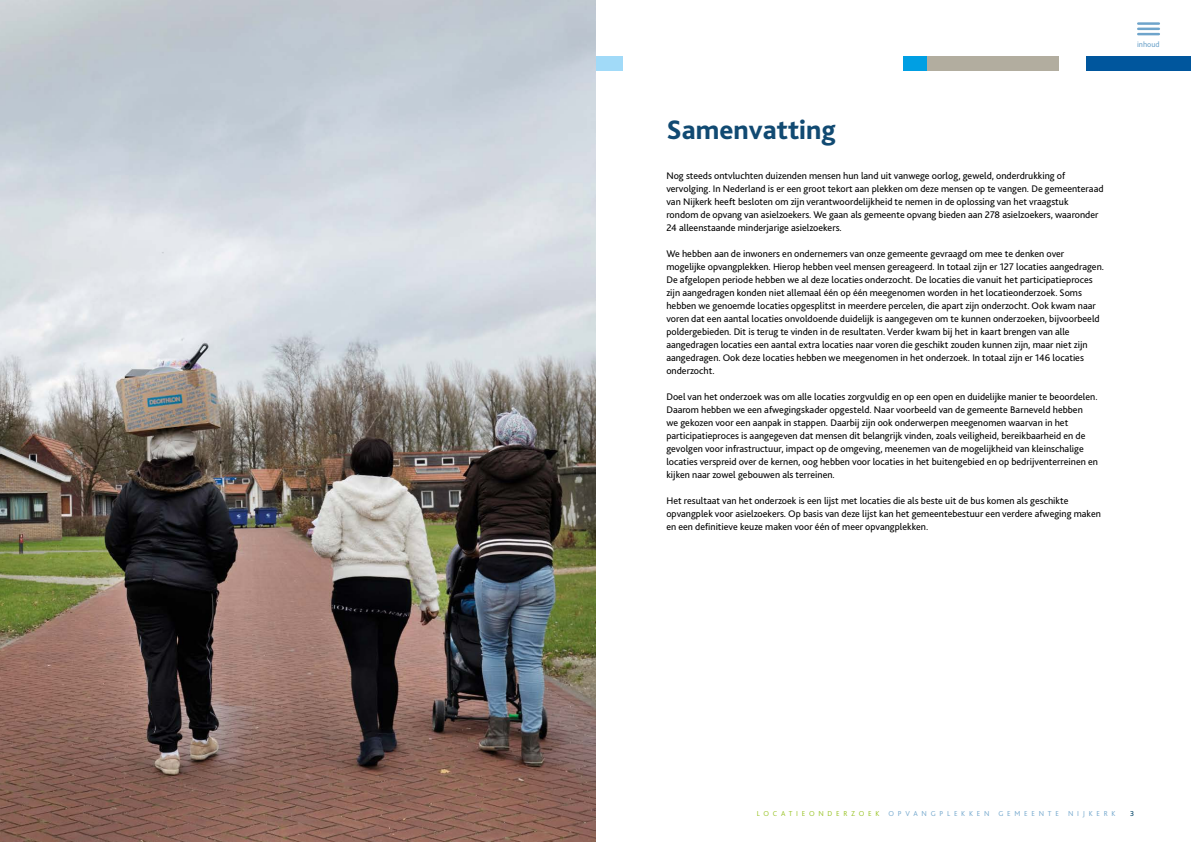
<style>
.page{position:relative;width:1191px;height:842px;background:#fff}
.page>*{position:absolute;margin:0;border:0;box-sizing:border-box;transform-origin:0 0}
.t1{font:800 28px "Bliss 2";color:#114a72}
.t2{font:10px/13px "Bliss 2";color:#000}
.t3{font:8px "Bliss 2";color:#6ea4cb}
.t4{font:300 7.5px "Bliss 2";letter-spacing:.5em;color:#6ea4cb}
.t5{font:7.5px "Bliss 2";color:#004366}
.s1{color:#95c11f}
</style>
<div class="page">
<div style="left:922px;top:57px;width:164px;height:14px;background:#b2ad9f"></div>
<div style="left:596px;top:57px;width:26px;height:14px;background:#a1daf8"></div>
<div style="left:1059px;top:57px;width:27px;height:14px;background:#fff"></div>
<div style="left:538px;top:57px;width:58px;height:14px;background:#c9d1dc"></div>
<div style="left:903px;top:57px;width:24px;height:14px;background:#009fe3"></div>
<div style="left:1086px;top:57px;width:105px;height:14px;background:#00569d"></div>
<hr style="left:1138px;top:22px;width:20px;height:3px;background:#6ea4cb">
<hr style="left:1138px;top:28px;width:20px;height:2px;background:#6ea4cb">
<hr style="left:1138px;top:33px;width:20px;height:2px;background:#6ea4cb">
<img style="left:0;top:0;width:595px;height:842px">
<h1 class="t1" style="left:666px;top:112px;width:171px">Samenvatting</h1>
<p class="t2" style="left:666px;top:169px;width:439px">Nog steeds ontvluchten duizenden mensen hun land uit vanwege oorlog, geweld, onderdrukking of vervolging. In Nederland is er een groot tekort aan plekken om deze mensen op te vangen. De gemeenteraad van Nijkerk heeft besloten om zijn verantwoordelijkheid te nemen in de oplossing van het vraagstuk<br>rondom de opvang van asielzoekers. We gaan als gemeente opvang bieden aan 278 asielzoekers, waaronder 24 alleenstaande minderjarige asielzoekers.</p>
<p class="t2" style="left:666px;top:247px;width:439px">We hebben aan de inwoners en ondernemers van onze gemeente gevraagd om mee te denken over mogelijke opvangplekken. Hierop hebben veel mensen gereageerd. In totaal zijn er 127 locaties aangedragen.<br>De afgelopen periode hebben we al deze locaties onderzocht. De locaties die vanuit het participatieproces zijn aangedragen konden niet allemaal één op één meegenomen worden in het locatieonderzoek. Soms hebben we genoemde locaties opgesplitst in meerdere percelen, die apart zijn onderzocht. Ook kwam naar voren dat een aantal locaties onvoldoende duidelijk is aangegeven om te kunnen onderzoeken, bijvoorbeeld poldergebieden. Dit is terug te vinden in de resultaten. Verder kwam bij het in kaart brengen van alle aangedragen locaties een aantal extra locaties naar voren die geschikt zouden kunnen zijn, maar niet zijn aangedragen. Ook deze locaties hebben we meegenomen in het onderzoek. In totaal zijn er 146 locaties onderzocht.</p>
<p class="t2" style="left:666px;top:390px;width:433px">Doel van het onderzoek was om alle locaties zorgvuldig en op een open en duidelijke manier te beoordelen.<br>Daarom hebben we een afwegingskader opgesteld. Naar voorbeeld van de gemeente Barneveld hebben<br>we gekozen voor een aanpak in stappen. Daarbij zijn ook onderwerpen meegenomen waarvan in het participatieproces is aangegeven dat mensen dit belangrijk vinden, zoals veiligheid, bereikbaarheid en de gevolgen voor infrastructuur, impact op de omgeving, meenemen van de mogelijkheid van kleinschalige locaties verspreid over de kernen, oog hebben voor locaties in het buitengebied en op bedrijventerreinen en kijken naar zowel gebouwen als terreinen.</p>
<p class="t2" style="left:666px;top:494px;width:436px">Het resultaat van het onderzoek is een lijst met locaties die als beste uit de bus komen als geschikte opvangplek voor asielzoekers. Op basis van deze lijst kan het gemeentebestuur een verdere afweging maken en een definitieve keuze maken voor één of meer opvangplekken.</p>
<p class="t3" style="left:1137px;top:39px;width:24px">inhoud</p>
<p class="t4" style="left:756px;top:809px;width:360px"><span class="s1">LOCATIEONDERZOEK</span> OPVANGPLEKKEN GEMEENTE NIJKERK</p>
<p class="t5" style="left:1130px;top:809px;width:6px">3</p>
</div>
